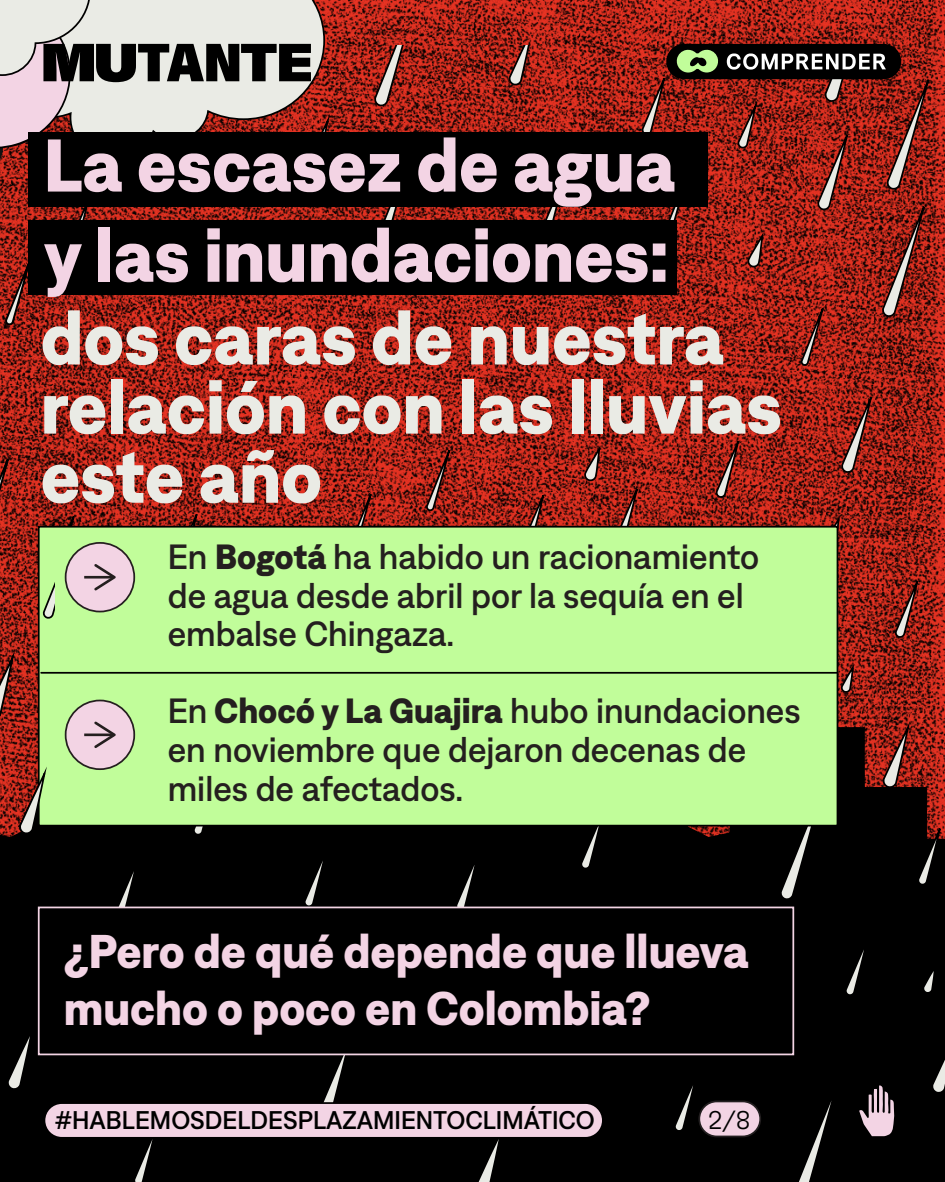
<style>
.page{position:relative;width:945px;height:1182px;background:#fff}
.page>*{position:absolute;margin:0;border:0;box-sizing:border-box;transform-origin:0 0}
.t1{font:700 74.38px/69.1px "Denim";color:#eaebe5}
.t2{font:700 74.38px/90.1px "Denim";color:#f3d4e4}
.t3{font:700 47.25px/57.8px "Denim";color:#f3d4e4}
.t4{font:500 35px/38.5px "Denim";color:#241f1f}
.t5{font:500 25.55px "Denim";color:#000}
.t6{font:25.55px "GT Flexa ALLNEU7";color:#000}
.s1{font-weight:700}
</style>
<div class="page">
<img style="left:0;top:0;width:945px;height:653px">
<div style="left:0;top:653px;width:340px;height:528px;background:#000"></div>
<div style="left:340px;top:653px;width:605px;height:528px;background:#000"></div>
<svg style="left:532px;top:675px;width:413px;height:212px;fill:#000"></svg>
<svg style="left:825px;top:519px;width:15px;height:26px"></svg>
<svg style="left:840px;top:667px;width:15px;height:25px"></svg>
<svg style="left:584px;top:449px;width:17px;height:32px"></svg>
<svg style="left:508px;top:45px;width:26px;height:40px"></svg>
<svg style="left:841px;top:397px;width:32px;height:75px"></svg>
<svg style="left:525px;top:495px;width:20px;height:30px"></svg>
<svg style="left:617px;top:488px;width:22px;height:37px"></svg>
<svg style="left:173px;top:514px;width:25px;height:11px"></svg>
<svg style="left:894px;top:581px;width:25px;height:56px"></svg>
<svg style="left:334px;top:494px;width:38px;height:31px"></svg>
<svg style="left:425px;top:450px;width:26px;height:60px"></svg>
<svg style="left:320px;top:1055px;width:32px;height:46px"></svg>
<svg style="left:663px;top:207px;width:25px;height:28px"></svg>
<svg style="left:367px;top:207px;width:44px;height:13px"></svg>
<svg style="left:475px;top:1138px;width:28px;height:43px"></svg>
<svg style="left:882px;top:727px;width:28px;height:60px"></svg>
<svg style="left:780px;top:826px;width:44px;height:73px"></svg>
<svg style="left:917px;top:828px;width:25px;height:57px"></svg>
<svg style="left:844px;top:939px;width:25px;height:56px"></svg>
<svg style="left:540px;top:207px;width:25px;height:13px"></svg>
<svg style="left:715px;top:441px;width:25px;height:56px"></svg>
<svg style="left:641px;top:78px;width:25px;height:54px"></svg>
<svg style="left:580px;top:826px;width:25px;height:43px"></svg>
<svg style="left:133px;top:1138px;width:25px;height:43px"></svg>
<svg style="left:303px;top:850px;width:25px;height:56px"></svg>
<svg style="left:673px;top:1074px;width:25px;height:57px"></svg>
<svg style="left:794px;top:1085px;width:44px;height:96px"></svg>
<svg style="left:922px;top:967px;width:15px;height:26px"></svg>
<svg style="left:931px;top:1032px;width:14px;height:61px"></svg>
<svg style="left:455px;top:854px;width:25px;height:52px"></svg>
<svg style="left:374px;top:45px;width:45px;height:61px"></svg>
<div style="left:38px;top:525px;width:800px;height:301px;background:#c1fd9a;border:2px solid #000"></div>
<div style="left:38px;top:906px;width:756px;height:149px;background:#000;border:2px solid #f3d4e4"></div>
<hr style="left:41px;top:671px;width:796px;height:2px;background:#000">
<div style="left:28px;top:220px;width:649px;height:74px;background:#000"></div>
<div style="left:28px;top:132px;width:680px;height:75px;background:#000"></div>
<div style="left:66px;top:543px;width:68px;height:68px;background:#f3d4e4;border-radius:50%"></div>
<div style="left:65px;top:542px;width:70px;height:70px;border:2px solid #241f1f;border-radius:50%"></div>
<hr style="left:84px;top:576px;width:29px;height:2px;background:#241f1f">
<svg style="left:94px;top:564px;width:22px;height:26px"></svg>
<svg style="left:0;top:459px;width:10px;height:110px"></svg>
<svg style="left:41px;top:516px;width:34px;height:102px"></svg>
<svg style="left:7px;top:1028px;width:27px;height:61px"></svg>
<svg style="left:0;top:658px;width:268px;height:259px"></svg>
<svg style="left:857px;top:1083px;width:39px;height:55px"></svg>
<div style="left:44px;top:1102px;width:559px;height:35px;background:#f3d4e4;border-radius:17px"></div>
<div style="left:44px;top:1101px;width:560px;height:37px;border:2px solid #000;border-radius:17px"></div>
<svg style="left:0;top:0;width:330px;height:324px"></svg>
<div style="left:666px;top:44px;width:235px;height:35px;background:#000;border-radius:18px"></div>
<svg style="left:676px;top:49px;width:43px;height:23px"></svg>
<svg style="left:727px;top:45px;width:203px;height:320px"></svg>
<div style="left:699px;top:1101px;width:61px;height:35px;background:#f3d4e4;border-radius:18px"></div>
<div style="left:698px;top:1100px;width:63px;height:37px;border:2px solid #231f20;border-radius:18px"></div>
<h1 class="t2" style="left:44px;top:114px;width:633px">La escasez de agua y las inundaciones:</h1>
<h1 class="t1" style="left:41px;top:297px;width:743px">dos caras de nuestra relación con las lluvias este año</h1>
<p class="t4" style="left:168px;top:535px;width:593px">En <span class="s1">Bogotá</span> ha habido un racionamiento de agua desde abril por la sequía en el embalse Chingaza.</p>
<p class="t4" style="left:168px;top:689px;width:634px">En <span class="s1">Chocó y La Guajira</span> hubo inundaciones en noviembre que dejaron decenas de miles de afectados.</p>
<h2 class="t3" style="left:64px;top:917px;width:686px">¿Pero de qué depende que llueva mucho o poco en Colombia?</h2>
<p class="t5" style="left:55px;top:1101px;width:542px">#HABLEMOSDELDESPLAZAMIENTOCLIMÁTICO</p>
<p class="t6" style="left:708px;top:1106px;width:44px">2/8</p>
</div>
